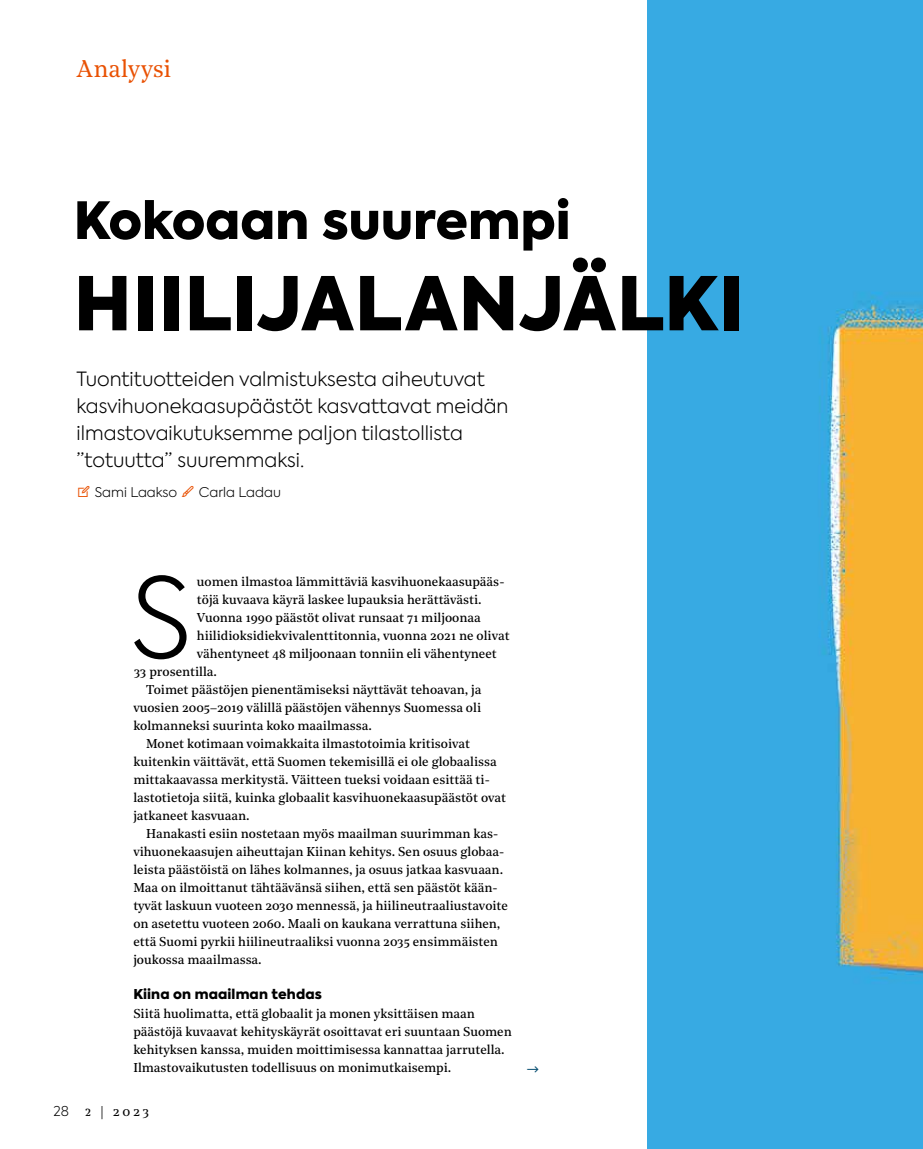
<style>
.page{position:relative;width:923px;height:1149px;background:#fff}
.page>*{position:absolute;margin:0;border:0;box-sizing:border-box;transform-origin:0 0}
.t1{font:300 110.25px "Axiforma";color:#000}
.t2{font:900 73.5px "Axiforma";letter-spacing:.005em;color:#000}
.t3{font:900 51px "Axiforma";color:#000}
.t4{font:24px "Noe Text";letter-spacing:-.005em;color:#e95103}
.t5{font:300 19.5px/27px "Axiforma";color:#000}
.t6{font:900 13.5px "Axiforma";letter-spacing:.01em;color:#000}
.t7{font:13.5px "Noe Text";color:#000}
.t8{font:300 13.35px "Axiforma";color:#000}
.t9{font:12.75px/18px "Noe Text";color:#000}
.s1{color:#e95103}
.s2{font-family:"Axiforma";font-weight:300}
</style>
<div class="page">
<img style="left:648px;top:0;width:275px;height:1148px">
<h3 class="t4" style="left:77px;top:50px;width:96px">Analyysi</h3>
<h3 class="t3" style="left:74px;top:184px;width:498px">Kokoaan suurempi</h3>
<h2 class="t2" style="left:74px;top:251px;width:671px">HIILIJALANJÄLKI</h2>
<h3 class="t5" style="left:77px;top:365px;width:433px">Tuontituotteiden valmistuksesta aiheutuvat kasvihuonekaasupäästöt kasvattavat meidän ilmastovaikutuksemme paljon tilastollista ”totuutta” suuremmaksi.</h3>
<p class="t8" style="left:95px;top:483px;width:188px">Sami Laakso <span class="s1">▪</span> Carla Ladau</p>
<h1 class="t1" style="left:131px;top:547px;width:62px">S</h1>
<p class="t9" style="left:197px;top:571px;width:309px">uomen ilmastoa lämmittäviä kasvihuonekaasupääs-</p>
<p class="t9" style="left:197px;top:589px;width:286px">töjä kuvaava käyrä laskee lupauksia herättävästi.</p>
<p class="t9" style="left:197px;top:607px;width:285px">Vuonna 1990 päästöt olivat runsaat 71 miljoonaa</p>
<p class="t9" style="left:197px;top:625px;width:314px">hiilidioksidiekvivalenttitonnia, vuonna 2021 ne olivat</p>
<p class="t9" style="left:197px;top:643px;width:301px">vähentyneet 48 miljoonaan tonniin eli vähentyneet</p>
<p class="t9" style="left:134px;top:661px;width:84px">33 prosentilla.</p>
<p class="t9" style="left:146px;top:679px;width:337px">Toimet päästöjen pienentämiseksi näyttävät tehoavan, ja</p>
<p class="t9" style="left:133px;top:697px;width:349px">vuosien 2005–2019 välillä päästöjen vähennys Suomessa oli</p>
<p class="t9" style="left:133px;top:715px;width:240px">kolmanneksi suurinta koko maailmassa.</p>
<p class="t9" style="left:146px;top:733px;width:325px">Monet kotimaan voimakkaita ilmastotoimia kritisoivat</p>
<p class="t9" style="left:133px;top:751px;width:365px">kuitenkin väittävät, että Suomen tekemisillä ei ole globaalissa</p>
<p class="t9" style="left:133px;top:769px;width:358px">mittakaavassa merkitystä. Väitteen tueksi voidaan esittää ti-</p>
<p class="t9" style="left:133px;top:787px;width:374px">lastotietoja siitä, kuinka globaalit kasvihuonekaasupäästöt ovat</p>
<p class="t9" style="left:133px;top:805px;width:118px">jatkaneet kasvuaan.</p>
<p class="t9" style="left:146px;top:823px;width:354px">Hanakasti esiin nostetaan myös maailman suurimman kas-</p>
<p class="t9" style="left:133px;top:841px;width:372px">vihuonekaasujen aiheuttajan Kiinan kehitys. Sen osuus globaa-</p>
<p class="t9" style="left:133px;top:859px;width:371px">leista päästöistä on lähes kolmannes, ja osuus jatkaa kasvuaan.</p>
<p class="t9" style="left:133px;top:877px;width:366px">Maa on ilmoittanut tähtäävänsä siihen, että sen päästöt kään-</p>
<p class="t9" style="left:133px;top:895px;width:376px">tyvät laskuun vuoteen 2030 mennessä, ja hiilineutraaliustavoite</p>
<p class="t9" style="left:133px;top:913px;width:369px">on asetettu vuoteen 2060. Maali on kaukana verrattuna siihen,</p>
<p class="t9" style="left:133px;top:931px;width:366px">että Suomi pyrkii hiilineutraaliksi vuonna 2035 ensimmäisten</p>
<p class="t9" style="left:133px;top:949px;width:130px">joukossa maailmassa.</p>
<p class="t6" style="left:133px;top:983px;width:190px">Kiina on maailman tehdas</p>
<p class="t9" style="left:133px;top:1003px;width:380px">Siitä huolimatta, että globaalit ja monen yksittäisen maan päästöjä kuvaavat kehityskäyrät osoittavat eri suuntaan Suomen kehityksen kanssa, muiden moittimisessa kannattaa jarrutella.<br>Ilmastovaikutusten todellisuus on monimutkaisempi.</p>
<p class="t7" style="left:54px;top:1100px;width:97px"><span class="s2">28</span> 2 | 2023</p>
</div>
